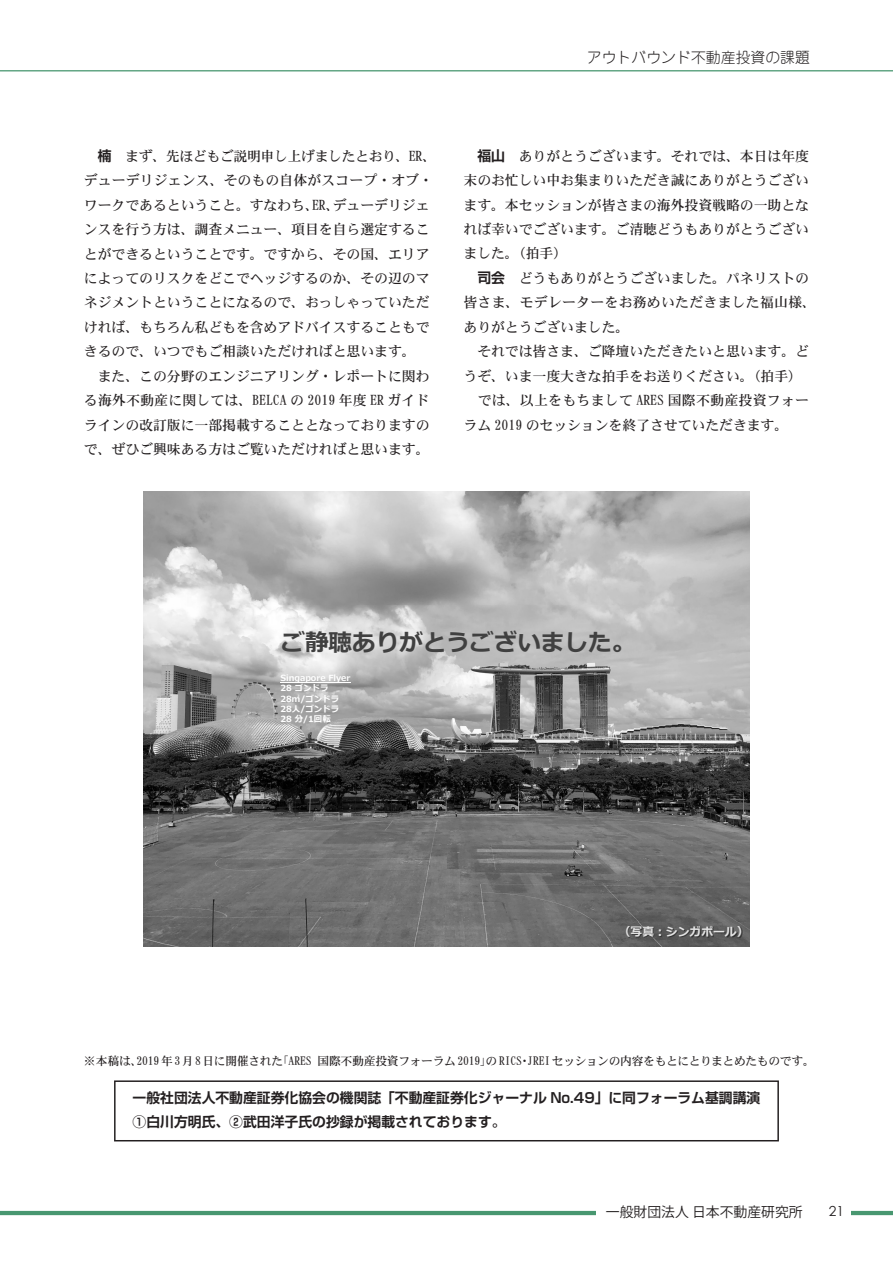
<style>
.page{position:relative;width:893px;height:1263px;background:#fff}
.page>*{position:absolute;margin:0;border:0;box-sizing:border-box;transform-origin:0 0}
.t1{font:700 23.55px "Meiryo";color:#404040}
.t2{font:300 14.85px "Jun 101 Pro";color:#231f20}
.t3{font:13.8px/24.5px "DFHS Mincho W5 WIN RKSJ H";color:#231f20}
.t4{font:700 13.8px/24.5px "Shin Go Pro De";color:#231f20}
.t5{font:13.8px "Koz Go Pro";color:#231f20}
.t6{font:13.8px "Century Gothic";color:#231f20}
.t7{font:700 11.85px "Meiryo";color:#e3e3e3}
.t8{font:11.7px "DFHS Mincho W5 WIN RKSJ H";letter-spacing:-.02em;color:#231f20}
.t9{font:700 8.4px/10.1px "Meiryo";color:#fff}
.s1{font-family:"Shin Go Pro De";font-weight:700}
</style>
<div class="page">
<hr style="left:0;top:70px;width:893px;height:1px;background:#489770">
<hr style="left:0;top:1211px;width:893px;height:4px;background:#489770">
<div style="left:114px;top:1080px;width:665px;height:61px;border:1px solid #231f20"></div>
<div style="left:596px;top:1204px;width:209px;height:17px;background:#fff"></div>
<div style="left:805px;top:1204px;width:45px;height:17px;background:#fff"></div>
<img style="left:143px;top:491px;width:607px;height:455px">
<img style="left:611px;top:922px;width:139px;height:24px">
<hr style="left:280px;top:682px;width:70px;height:1px;background:#fff">
<p class="t2" style="left:587px;top:46px;width:225px">アウトバウンド不動産投資の課題</p>
<p class="t3" style="left:84px;top:144px;width:354px;text-indent:14px"><span class="s1">楠</span>　まず、先ほどもご説明申し上げましたとおり、ER、デューデリジェンス、そのもの自体がスコープ・オブ・ワークであるということ。すなわち、ER、デューデリジェンスを行う方は、調査メニュー、項目を自ら選定することができるということです。ですから、その国、エリアによってのリスクをどこでヘッジするのか、その辺のマネジメントということになるので、おっしゃっていただければ、もちろん私どもを含めアドバイスすることもできるので、いつでもご相談いただければと思います。<br>　また、この分野のエンジニアリング・レポートに関わる海外不動産に関しては、BELCA の 2019 年度 ER ガイドラインの改訂版に一部掲載することとなっておりますので、ぜひご興味ある方はご覧いただければと思います。</p>
<p class="t3" style="left:463px;top:143px;width:347px;text-align:justify;text-indent:14px"><span class="s1">福山</span>　ありがとうございます。それでは、本日は年度末のお忙しい中お集まりいただき誠にありがとうございます。本セッションが皆さまの海外投資戦略の一助となれば幸いでございます。ご清聴どうもありがとうございました。（拍手）</p>
<p class="t3" style="left:463px;top:266px;width:354px;text-indent:14px"><span class="s1">司会</span>　どうもありがとうございました。パネリストの皆さま、モデレーターをお務めいただきました福山様、ありがとうございました。<br>　それでは皆さま、ご降壇いただきたいと思います。どうぞ、いま一度大きな拍手をお送りください。（拍手）　では、以上をもちまして ARES 国際不動産投資フォーラム 2019 のセッションを終了させていただきます。</p>
<h1 class="t1" style="left:281px;top:626px;width:355px">ご静聴ありがとうございました。</h1>
<p class="t9" style="left:280px;top:674px;width:71px">Singapore Flyer<br>28 ゴンドラ<br>28㎡/ゴンドラ<br>28⼈/ゴンドラ<br>28 分/1回転</p>
<p class="t7" style="left:619px;top:923px;width:131px">（写真：シンガポール）</p>
<p class="t8" style="left:84px;top:1054px;width:732px">※本稿は、2019 年 3 月 8日に開催された「ARES 国際不動産投資フォーラム 2019」の RICS・JREI セッションの内容をもとにとりまとめたものです。</p>
<p class="t4" style="left:133px;top:1083px;width:629px">一般社団法人不動産証券化協会の機関誌「不動産証券化ジャーナル No.49」に同フォーラム基調講演<br>①白川方明氏、②武田洋子氏の抄録が掲載されております。</p>
<p class="t5" style="left:606px;top:1203px;width:198px">一般財団法人 日本不動産研究所</p>
<p class="t6" style="left:829px;top:1202px;width:17px">21</p>
</div>
